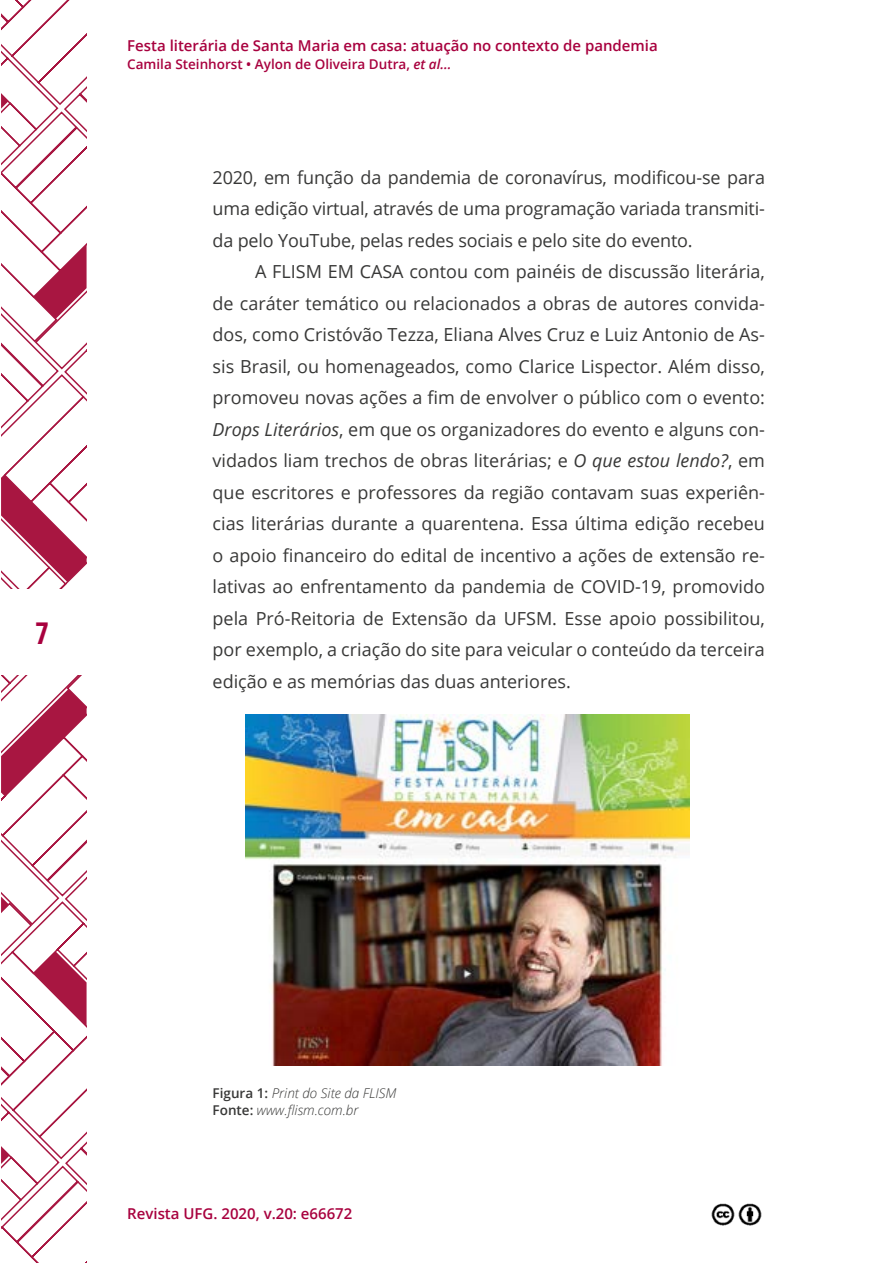
<style>
.page{position:relative;width:893px;height:1263px;background:#fff}
.page>*{position:absolute;margin:0;border:0;box-sizing:border-box;transform-origin:0 0}
.t1{font:700 30px "Open Sans Condensed";color:#a8003e}
.t2{font:18px/31.5px "Open Sans";letter-spacing:-.005em;color:#383837;text-align:justify}
.t3{font:600 15px "Open Sans";color:#a8003e}
.t4{font:italic 300 13.5px/16.2px "Open Sans";color:#383837}
.t5{font:600 13.5px "Open Sans";color:#a8003e}
.s1{font-style:italic}
.s2{font-weight:600;font-style:normal}
</style>
<div class="page">
<svg style="left:1px;top:1px;width:86px;height:1262px"></svg>
<div style="left:0;top:590px;width:91px;height:85px;background:#fff"></div>
<img style="left:711px;top:1203px;width:24px;height:23px">
<img style="left:738px;top:1203px;width:24px;height:23px">
<img style="left:246px;top:714px;width:444px;height:351px">
<h1 class="t1" style="left:35px;top:612px;width:15px">7</h1>
<p class="t3" style="left:127px;top:35px;width:532px">Festa literária de Santa Maria em casa: atuação no contexto de pandemia</p>
<p class="t5" style="left:127px;top:55px;width:326px">Camila Steinhorst • Aylon de Oliveira Dutra, <span class="s1">et al...</span></p>
<p class="t2" style="left:213px;top:161px;width:554px">2020, em função da pandemia de coronavírus, modificou-se para uma edição virtual, através de uma programação variada transmiti&shy;da pelo YouTube, pelas redes sociais e pelo site do evento.</p>
<p class="t2" style="left:213px;top:256px;width:554px;text-indent:43px">A FLISM EM CASA contou com painéis de discussão literária, de caráter temático ou relacionados a obras de autores convida&shy;dos, como Cristóvão Tezza, Eliana Alves Cruz e Luiz Antonio de As&shy;sis Brasil, ou homenageados, como Clarice Lispector. Além disso, promoveu novas ações a fim de envolver o público com o evento:<br><span class="s1">Drops Literários</span>, em que os organizadores do evento e alguns con&shy;vidados liam trechos de obras literárias; e <span class="s1">O que estou lendo?</span>, em que escritores e professores da região contavam suas experiên&shy;cias literárias durante a quarentena. Essa última edição recebeu o apoio financeiro do edital de incentivo a ações de extensão re&shy;lativas ao enfrentamento da pandemia de COVID-19, promovido pela Pró-Reitoria de Extensão da UFSM. Esse apoio possibilitou, por exemplo, a criação do site para veicular o conteúdo da terceira edição e as memórias das duas anteriores.</p>
<p class="t4" style="left:213px;top:1085px;width:185px"><span class="s2">Figura 1:</span> Print do Site da FLISM<br><span class="s2">Fonte:</span> www.flism.com.br</p>
<p class="t3" style="left:127px;top:1203px;width:227px">Revista UFG. 2020, v.20: e66672</p>
</div>
